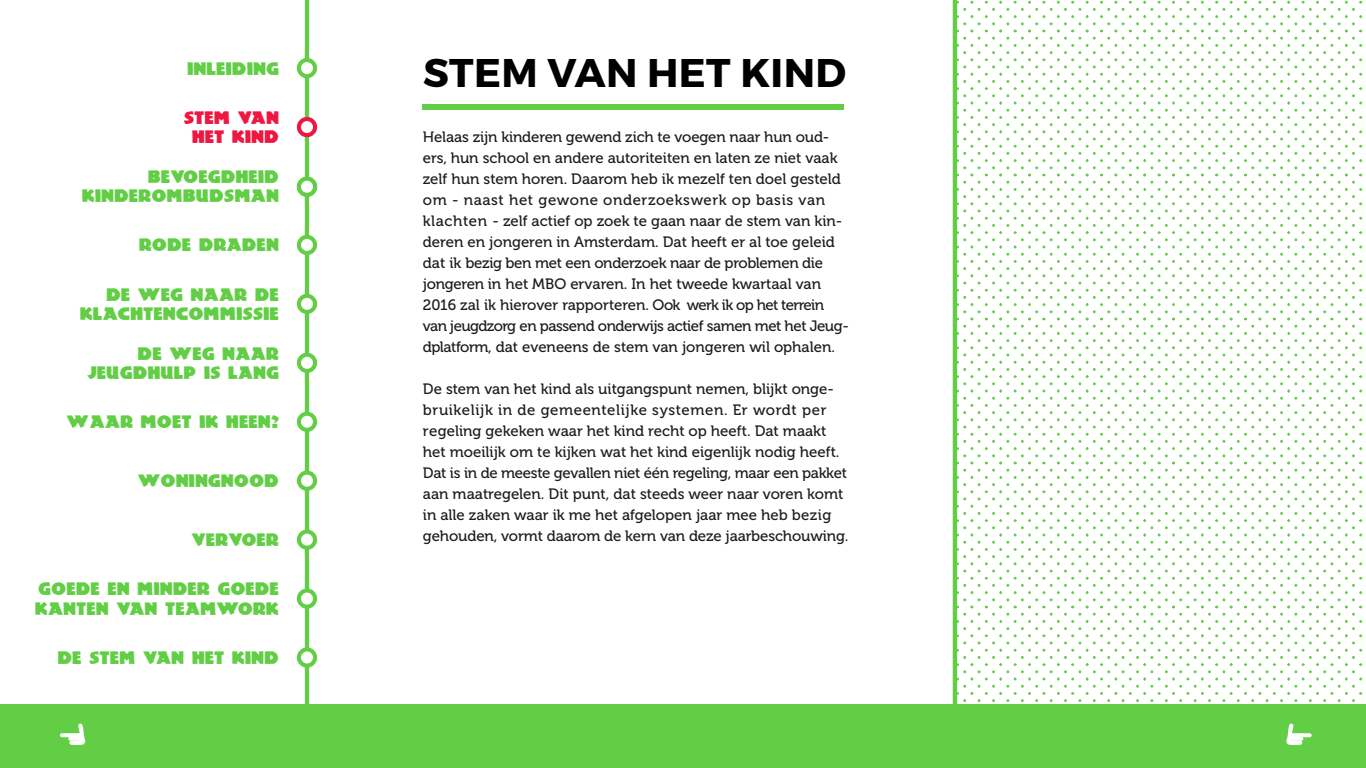
<style>
.page{position:relative;width:1366px;height:768px;background:#fff}
.page>*{position:absolute;margin:0;border:0;box-sizing:border-box;transform-origin:0 0}
.t1{font:700 40px "Montserrat";letter-spacing:.01em;color:#000}
.t2{font:16px/19.2px "Lemiesz";color:#62ce46;text-align:right}
.t3{font:16px/19.2px "Lemiesz";color:#ed1742;text-align:center}
.t4{font:15px/21px "Museo 500";color:#1c1c1c}
</style>
<div class="page">
<hr style="left:953px;top:0;width:4px;height:768px;background:#62ce46">
<div style="left:423px;top:104px;width:421px;height:6px;background:#62ce46"></div>
<div style="left:0;top:704px;width:1366px;height:64px;background:#62ce46"></div>
<hr style="left:305px;top:0;width:4px;height:768px;background:#62ce46">
<div style="left:297px;top:647px;width:20px;height:21px;background:#62ce46;border-radius:50%"></div>
<div style="left:301px;top:652px;width:12px;height:12px;background:#fff;border-radius:50%"></div>
<svg style="left:297px;top:588px;width:20px;height:21px"></svg>
<div style="left:301px;top:593px;width:12px;height:12px;background:#fff;border-radius:50%"></div>
<svg style="left:297px;top:530px;width:20px;height:20px"></svg>
<div style="left:301px;top:534px;width:12px;height:12px;background:#fff;border-radius:50%"></div>
<svg style="left:297px;top:471px;width:20px;height:20px"></svg>
<div style="left:301px;top:475px;width:12px;height:12px;background:#fff;border-radius:50%"></div>
<svg style="left:297px;top:412px;width:20px;height:20px"></svg>
<div style="left:301px;top:416px;width:12px;height:12px;background:#fff;border-radius:50%"></div>
<svg style="left:297px;top:353px;width:20px;height:20px"></svg>
<div style="left:301px;top:357px;width:12px;height:12px;background:#fff;border-radius:50%"></div>
<div style="left:297px;top:294px;width:20px;height:20px;background:#62ce46;border-radius:50%"></div>
<div style="left:301px;top:298px;width:12px;height:12px;background:#fff;border-radius:50%"></div>
<div style="left:297px;top:235px;width:20px;height:20px;background:#62ce46;border-radius:50%"></div>
<div style="left:301px;top:239px;width:12px;height:12px;background:#fff;border-radius:50%"></div>
<div style="left:297px;top:117px;width:20px;height:20px;background:#ed1742;border-radius:50%"></div>
<div style="left:301px;top:121px;width:12px;height:12px;background:#fff;border-radius:50%"></div>
<div style="left:297px;top:58px;width:20px;height:20px;background:#62ce46;border-radius:50%"></div>
<div style="left:301px;top:62px;width:12px;height:12px;background:#fff;border-radius:50%"></div>
<div style="left:297px;top:177px;width:20px;height:20px;background:#62ce46;border-radius:50%"></div>
<div style="left:301px;top:181px;width:12px;height:12px;background:#fff;border-radius:50%"></div>
<svg style="left:957px;top:1px;width:405px;height:744px"></svg>
<svg style="left:60px;top:733px;width:23px;height:4px"></svg>
<svg style="left:68px;top:724px;width:18px;height:21px"></svg>
<p class="t2" style="left:187px;top:59px;width:93px">INLEIDING</p>
<p class="t3" style="left:184px;top:109px;width:97px">STEM VAN<br>HET KIND</p>
<p class="t2" style="left:82px;top:167px;width:199px">BEVOEGDHEID<br>KINDEROMBUDSMAN</p>
<p class="t2" style="left:139px;top:236px;width:142px">RODE DRADEN</p>
<p class="t2" style="left:80px;top:285px;width:201px">DE WEG NAAR DE<br>KLACHTENCOMMISSIE</p>
<p class="t2" style="left:87px;top:344px;width:193px">DE WEG NAAR<br>JEUGDHULP IS LANG</p>
<p class="t2" style="left:66px;top:413px;width:214px">WAAR MOET IK HEEN?</p>
<p class="t2" style="left:137px;top:472px;width:143px">WONINGNOOD</p>
<p class="t2" style="left:191px;top:531px;width:89px">VERVOER</p>
<p class="t2" style="left:35px;top:580px;width:246px;text-align:left">GOEDE EN MINDER GOEDE<br>KANTEN VAN TEAMWORK</p>
<p class="t2" style="left:58px;top:649px;width:223px">DE STEM VAN HET KIND</p>
<h1 class="t1" style="left:423px;top:48px;width:425px">STEM VAN HET KIND</h1>
<p class="t4" style="left:423px;top:127px;width:427px">Helaas zijn kinderen gewend zich te voegen naar hun oud&shy;ers, hun school en andere autoriteiten en laten ze niet vaak zelf hun stem horen. Daarom heb ik mezelf ten doel gesteld om - naast het gewone onderzoekswerk op basis van klachten - zelf actief op zoek te gaan naar de stem van kin&shy;deren en jongeren in Amsterdam. Dat heeft er al toe geleid dat ik bezig ben met een onderzoek naar de problemen die jongeren in het MBO ervaren. In het tweede kwartaal van 2016 zal ik hierover rapporteren. Ook werk ik op het terrein van jeugdzorg en passend onderwijs actief samen met het Jeug&shy;dplatform, dat eveneens de stem van jongeren wil ophalen.</p>
<p class="t4" style="left:423px;top:379px;width:427px">De stem van het kind als uitgangspunt nemen, blijkt onge&shy;bruikelijk in de gemeentelijke systemen. Er wordt per regeling gekeken waar het kind recht op heeft. Dat maakt het moeilijk om te kijken wat het kind eigenlijk nodig heeft.<br>Dat is in de meeste gevallen niet één regeling, maar een pakket aan maatregelen. Dit punt, dat steeds weer naar voren komt in alle zaken waar ik me het afgelopen jaar mee heb bezig gehouden, vormt daarom de kern van deze jaarbeschouwing.</p>
</div>
